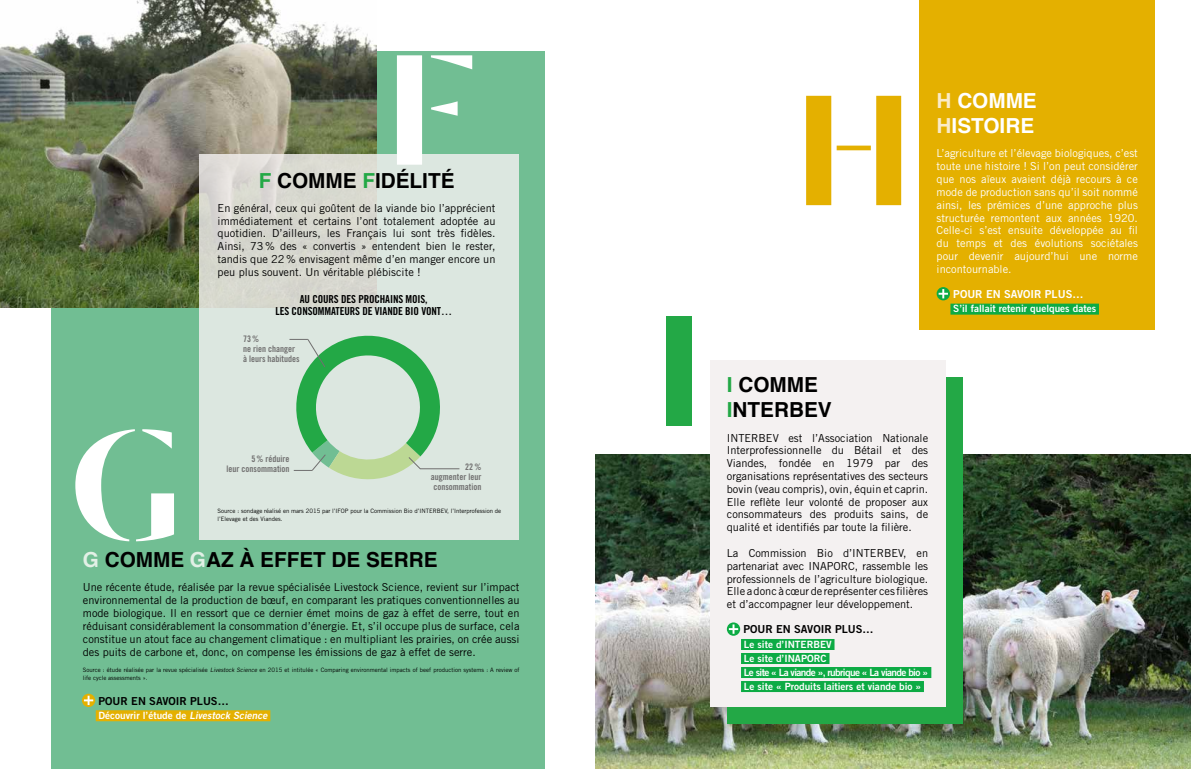
<style>
.page{position:relative;width:1191px;height:769px;background:#fff}
.page>*{position:absolute;margin:0;border:0;box-sizing:border-box;transform-origin:0 0}
.t1{font:500 173.4px "Dala Moa";color:#fff}
.t2{font:500 173.4px "Dala Moa";color:#e4b000}
.t3{font:500 173.4px "Dala Moa";color:#23a846}
.t4{font:700 20.7px/24.9px "Helvetica";color:#000}
.t5{font:700 20.7px/24.9px "Helvetica";color:#fff}
.t6{font:11px/12.8px "Trade Gothic";color:#000;text-align:justify}
.t7{font:11px/12.8px "Trade Gothic";color:#fff;text-align:justify}
.t8{font:11px/12px "Trade Gothic Bold Cond Twenty";letter-spacing:-.01em;color:#000;text-align:center}
.t9{font:11px "Trade Gothic LT Std Bd 2";color:#000}
.t10{font:11px "Trade Gothic LT Std Bd 2";color:#fff}
.t11{font:10px/14px "Trade Gothic LT Std Bd 2";color:#fff}
.t12{font:9px/10px "Trade Gothic Bold Cond Twenty";color:#706f6f}
.t13{font:6px/8px "Trade Gothic";color:#000}
.s1{color:#23a846}
.s2{color:#e2f0e6}
.s3{font-style:italic}
.s4{color:#faebc9}
</style>
<div class="page">
<img style="left:595px;top:454px;width:596px;height:314px">
<div style="left:51px;top:51px;width:493px;height:717px;background:#71be93"></div>
<img style="left:0;top:0;width:376px;height:308px">
<svg style="left:200px;top:154px;width:319px;height:385px;background:#dbe2db"></svg>
<div style="left:727px;top:377px;width:236px;height:347px;background:#23a846"></div>
<div style="left:96px;top:710px;width:174px;height:11px;background:#e4b000"></div>
<svg style="left:82px;top:693px;width:13px;height:13px"></svg>
<svg style="left:84px;top:695px;width:9px;height:9px"></svg>
<svg style="left:287px;top:326px;width:173px;height:160px;background:#b3d8bb"></svg>
<div style="left:919px;top:0;width:236px;height:329px;background:#e4b000"></div>
<div style="left:950px;top:303px;width:149px;height:11px;background:#0cab44"></div>
<svg style="left:936px;top:287px;width:14px;height:13px"></svg>
<svg style="left:938px;top:289px;width:10px;height:9px"></svg>
<div style="left:710px;top:360px;width:235px;height:346px;background:#f4f1f1"></div>
<div style="left:741px;top:638px;width:93px;height:11px;background:#0cab44"></div>
<div style="left:741px;top:652px;width:88px;height:11px;background:#0cab44"></div>
<div style="left:741px;top:666px;width:190px;height:11px;background:#0cab44"></div>
<div style="left:741px;top:680px;width:183px;height:11px;background:#0cab44"></div>
<svg style="left:727px;top:622px;width:13px;height:13px"></svg>
<svg style="left:729px;top:624px;width:9px;height:9px"></svg>
<h1 class="t1" style="left:386px;top:0;width:90px">F</h1>
<h2 class="t4" style="left:259px;top:168px;width:197px"><span class="s1">F</span> COMME <span class="s1">F</span>IDÉLITÉ</h2>
<p class="t6" style="left:218px;top:201px;width:279px">En général, ceux qui goûtent de la viande bio l’apprécient immédiatement et certains l’ont totalement adoptée au quotidien. D’ailleurs, les Français lui sont très fidèles.<br>Ainsi, 73% des « convertis » entendent bien le rester, tandis que 22% envisagent même d’en manger encore un peu plus souvent. Un véritable plébiscite !</p>
<h1 class="t1" style="left:70px;top:375px;width:113px">G</h1>
<p class="t8" style="left:275px;top:293px;width:178px">AU COURS DES PROCHAINS MOIS,<br>LES CONSOMMATEURS DE VIANDE BIO VONT…</p>
<p class="t12" style="left:243px;top:333px;width:58px">73%<br>ne rien changer à leurs habitudes</p>
<p class="t12" style="left:226px;top:453px;width:64px;text-align:right">5% réduire<br>leur consommation</p>
<p class="t12" style="left:431px;top:462px;width:52px;text-align:justify;text-indent:34px">22% augmenter leur consommation</p>
<p class="t13" style="left:218px;top:506px;width:285px">Source : sondage réalisé en mars 2015 par l’IFOP pour la Commission Bio d’INTERBEV, l’Interprofession de l’Elevage et des Viandes.</p>
<h2 class="t4" style="left:83px;top:547px;width:356px"><span class="s2">G</span> COMME <span class="s2">G</span>AZ À EFFET DE SERRE</h2>
<p class="t6" style="left:83px;top:580px;width:438px">Une récente étude, réalisée par la revue spécialisée Livestock Science, revient sur l’impact environnemental de la production de bœuf, en comparant les pratiques conventionnelles au mode biologique. Il en ressort que ce dernier émet moins de gaz à effet de serre, tout en réduisant considérablement la consommation d’énergie. Et, s’il occupe plus de surface, cela constitue un atout face au changement climatique : en multipliant les prairies, on crée aussi des puits de carbone et, donc, on compense les émissions de gaz à effet de serre.</p>
<p class="t13" style="left:83px;top:665px;width:438px">Source : étude réalisée par la revue spécialisée <span class="s3">Livestock Science</span> en 2015 et intitulée « Comparing environmental impacts of beef production systems : A review of life cycle assessments ».</p>
<p class="t9" style="left:99px;top:693px;width:132px">POUR EN SAVOIR PLUS…</p>
<p class="t11" style="left:99px;top:707px;width:173px">Découvrir l’étude de <span class="s3">Livestock Science</span></p>
<h1 class="t3" style="left:656px;top:261px;width:48px">I</h1>
<h1 class="t2" style="left:795px;top:41px;width:118px">H</h1>
<h2 class="t5" style="left:936px;top:89px;width:102px"><span class="s4">H</span> COMME<br><span class="s4">H</span>ISTOIRE</h2>
<p class="t7" style="left:936px;top:147px;width:203px">L’agriculture et l’élevage biologiques, c’est toute une histoire ! Si l’on peut considérer que nos aïeux avaient déjà recours à ce mode de production sans qu’il soit nommé ainsi, les prémices d’une approche plus structurée remontent aux années 1920.<br>Celle-ci s’est ensuite développée au fil du temps et des évolutions sociétales pour devenir aujourd’hui une norme incontournable.</p>
<p class="t10" style="left:953px;top:287px;width:132px">POUR EN SAVOIR PLUS…</p>
<p class="t11" style="left:953px;top:301px;width:144px">S’il fallait retenir quelques dates</p>
<h2 class="t4" style="left:727px;top:373px;width:106px"><span class="s1">I</span> COMME<br><span class="s1">I</span>NTERBEV</h2>
<p class="t6" style="left:727px;top:431px;width:203px">INTERBEV est l’Association Nationale Interprofessionnelle du Bétail et des Viandes, fondée en 1979 par des organisations représentatives des secteurs bovin (veau compris), ovin, équin et caprin.<br>Elle reflète leur volonté de proposer aux consommateurs des produits sains, de qualité et identifiés par toute la filière.</p>
<p class="t6" style="left:727px;top:546px;width:203px">La Commission Bio d’INTERBEV, en partenariat avec INAPORC, rassemble les professionnels de l’agriculture biologique.<br>Elle a donc à cœur de représenter ces filières et d’accompagner leur développement.</p>
<p class="t9" style="left:743px;top:622px;width:132px">POUR EN SAVOIR PLUS…</p>
<p class="t11" style="left:744px;top:636px;width:185px">Le site d’INTERBEV<br>Le site d’INAPORC<br>Le site « La viande », rubrique « La viande bio »<br>Le site « Produits laitiers et viande bio »</p>
</div>
